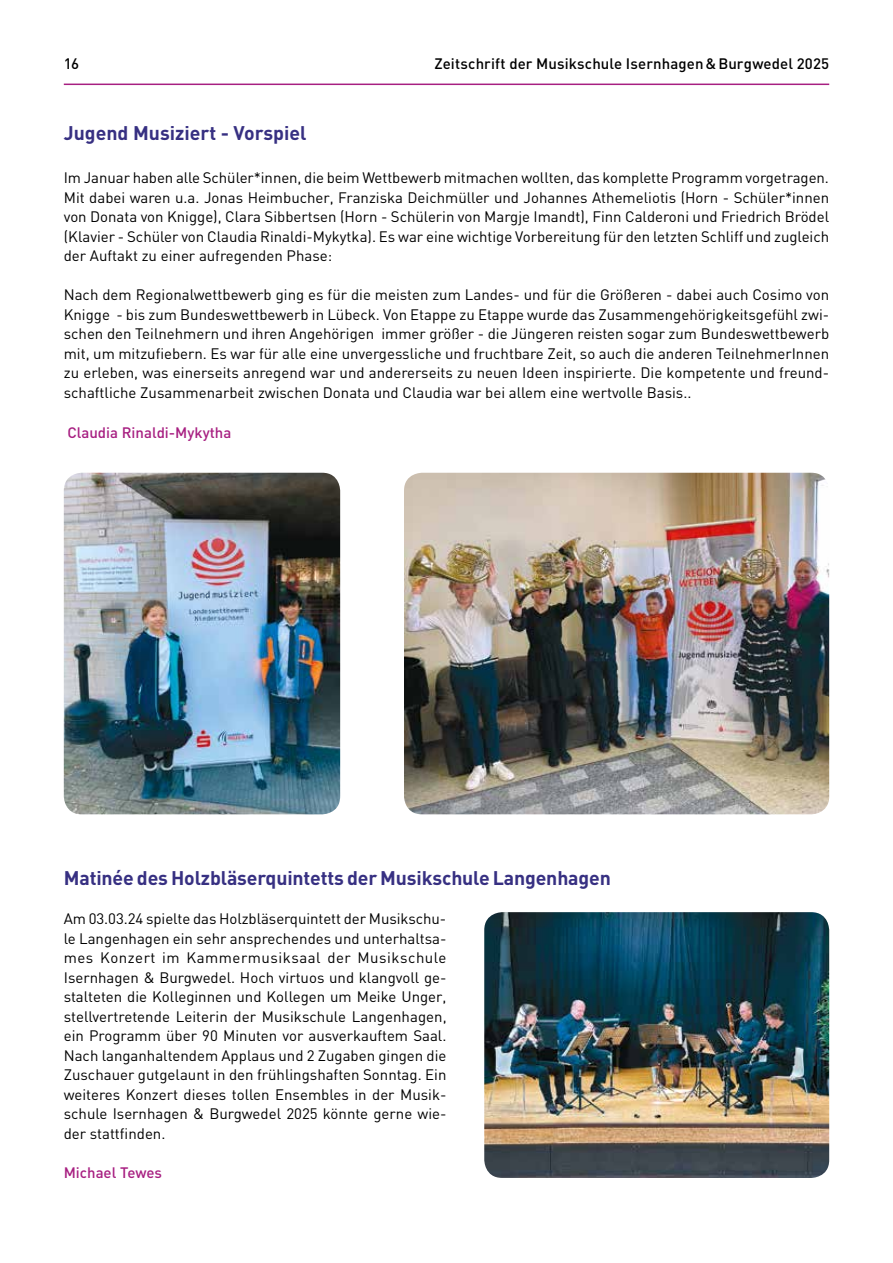
<style>
.page{position:relative;width:893px;height:1263px;background:#fff}
.page>*{position:absolute;margin:0;border:0;box-sizing:border-box;transform-origin:0 0}
.t1{font:700 19.5px "DIN";letter-spacing:-.01em;color:#373082}
.t2{font:15px/19.5px "DIN";color:#000;text-align:justify}
.t3{font:500 15px "DIN";letter-spacing:.005em;color:#000}
.t4{font:500 15px "DIN";color:#a71f81}
</style>
<div class="page">
<hr style="left:64px;top:84px;width:765px;height:1px;background:#a71f81">
<img style="left:64px;top:473px;width:276px;height:341px">
<img style="left:484px;top:912px;width:345px;height:266px">
<img style="left:404px;top:473px;width:425px;height:341px">
<p class="t3" style="left:64px;top:54px;width:17px">16</p>
<p class="t3" style="left:434px;top:54px;width:396px">Zeitschrift der Musikschule Isernhagen&amp;Burgwedel 2025</p>
<h1 class="t1" style="left:64px;top:120px;width:244px">Jugend Musiziert - Vorspiel</h1>
<p class="t2" style="left:64px;top:168px;width:767px">Im Januar haben alle Schüler*innen, die beim Wettbewerb mitmachen wollten, das komplette Programm vorgetragen.<br>Mit dabei waren u.a. Jonas Heimbucher, Franziska Deichmüller und Johannes Athemeliotis (Horn - Schüler*innen von Donata von Knigge), Clara Sibbertsen (Horn - Schülerin von Margje Imandt), Finn Calderoni und Friedrich Brödel (Klavier - Schüler von Claudia Rinaldi-Mykytka). Es war eine wichtige Vorbereitung für den letzten Schliff und zugleich der Auftakt zu einer aufregenden Phase:</p>
<p class="t2" style="left:64px;top:285px;width:767px">Nach dem Regionalwettbewerb ging es für die meisten zum Landes- und für die Größeren - dabei auch Cosimo von Knigge - bis zum Bundeswettbewerb in Lübeck. Von Etappe zu Etappe wurde das Zusammengehörigkeitsgefühl zwi&shy;schen den Teilnehmern und ihren Angehörigen immer größer - die Jüngeren reisten sogar zum Bundeswettbewerb mit, um mitzufiebern. Es war für alle eine unvergessliche und fruchtbare Zeit, so auch die anderen TeilnehmerInnen zu erleben, was einerseits anregend war und andererseits zu neuen Ideen inspirierte. Die kompetente und freund&shy;schaftliche Zusammenarbeit zwischen Donata und Claudia war bei allem eine wertvolle Basis..</p>
<p class="t4" style="left:67px;top:423px;width:165px">Claudia Rinaldi-Mykytha</p>
<h1 class="t1" style="left:64px;top:865px;width:549px">Matinée des Holzbläserquintetts der Musikschule Langenhagen</h1>
<p class="t2" style="left:64px;top:908px;width:384px">Am 03.03.24 spielte das Holzbläserquintett der Musikschu&shy;le Langenhagen ein sehr ansprechendes und unterhaltsa&shy;mes Konzert im Kammermusiksaal der Musikschule Isernhagen &amp; Burgwedel. Hoch virtuos und klangvoll ge&shy;stalteten die Kolleginnen und Kollegen um Meike Unger, stellvertretende Leiterin der Musikschule Langenhagen, ein Programm über 90 Minuten vor ausverkauftem Saal.<br>Nach langanhaltendem Applaus und 2 Zugaben gingen die Zuschauer gutgelaunt in den frühlingshaften Sonntag. Ein weiteres Konzert dieses tollen Ensembles in der Musik&shy;schule Isernhagen &amp; Burgwedel 2025 könnte gerne wie&shy;der stattfinden.</p>
<p class="t4" style="left:64px;top:1162px;width:100px">Michael Tewes</p>
</div>
